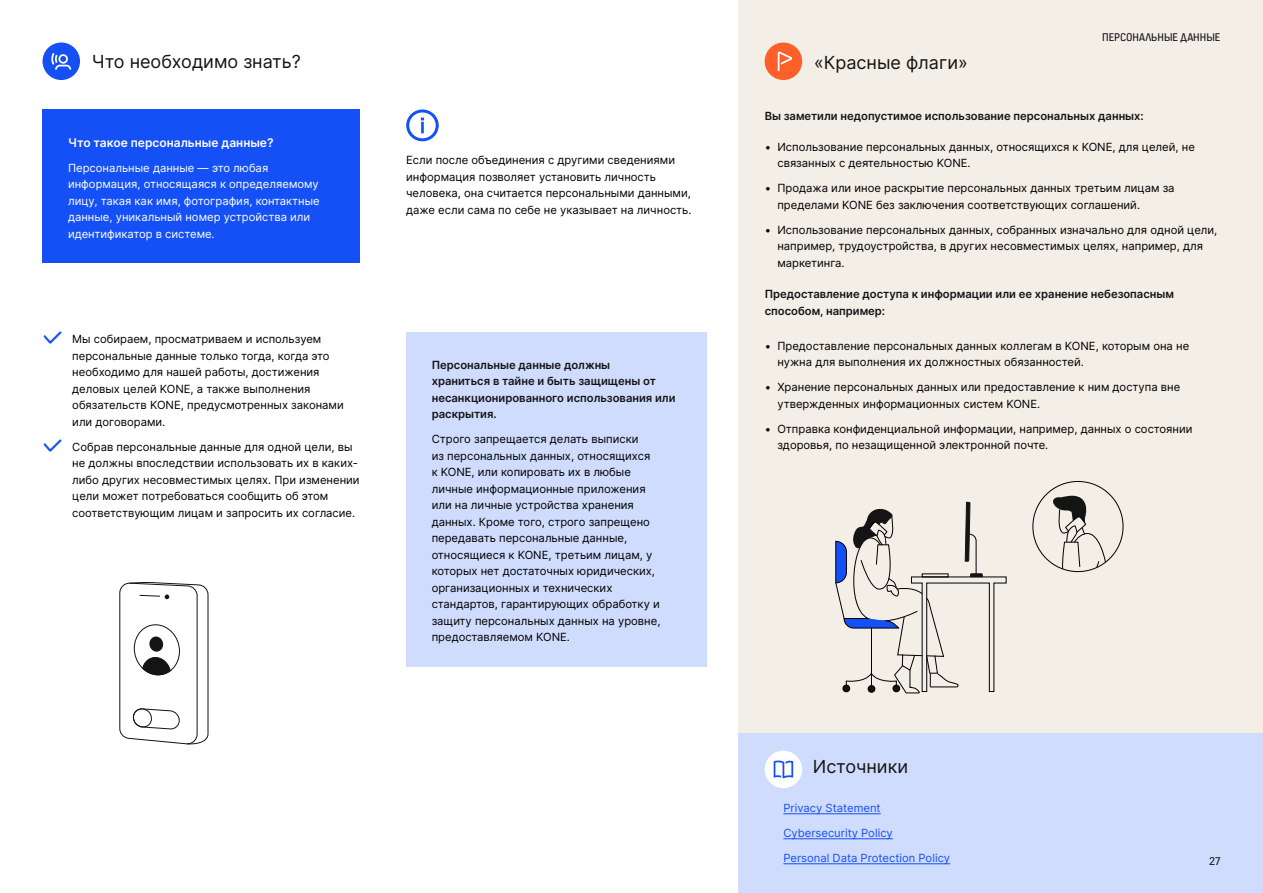
<style>
.page{position:relative;width:1263px;height:893px;background:#fff}
.page>*{position:absolute;margin:0;border:0;box-sizing:border-box;transform-origin:0 0}
.t1{font:18px "Inter";color:#141414}
.t2{font:600 12px "Inter";color:#fff}
.t3{font:12px "KONE Information";color:#141414}
.t4{font:11.25px/16.5px "Inter";color:#000}
.t5{font:600 11.25px/16.5px "Inter";color:#141414}
.t6{font:11.25px/16.5px "Inter";color:#fff}
.t7{font:11.25px "Inter";color:#1450f5}
.s1{font-family:"KONE Information";font-size:28.5px;color:#1450f5}
</style>
<div class="page">
<div style="left:738px;top:0;width:525px;height:893px;background:#f3eee6"></div>
<div style="left:738px;top:733px;width:525px;height:160px;background:#d0dcfd"></div>
<div style="left:43px;top:43px;width:37px;height:37px;background:#1450f5;border-radius:50%"></div>
<svg style="left:51px;top:53px;width:20px;height:17px"></svg>
<div style="left:765px;top:43px;width:37px;height:37px;background:#ff5f28;border-radius:50%"></div>
<svg style="left:778px;top:52px;width:14px;height:19px"></svg>
<div style="left:765px;top:751px;width:37px;height:37px;background:#fff;border-radius:50%"></div>
<svg style="left:774px;top:760px;width:19px;height:18px"></svg>
<svg style="left:406px;top:109px;width:33px;height:32px"></svg>
<svg style="left:835px;top:502px;width:172px;height:191px"></svg>
<svg style="left:1033px;top:493px;width:86px;height:79px"></svg>
<svg style="left:119px;top:582px;width:90px;height:163px"></svg>
<hr style="left:783px;top:813px;width:98px;height:1px;background:#1450f5">
<hr style="left:783px;top:838px;width:110px;height:1px;background:#1450f5">
<hr style="left:783px;top:863px;width:167px;height:1px;background:#1450f5">
<div style="left:43px;top:109px;width:317px;height:154px;background:#1450f5"></div>
<div style="left:406px;top:332px;width:301px;height:335px;background:#d0dcfd"></div>
<h1 class="t1" style="left:92px;top:48px;width:210px">Что необходимо знать?</h1>
<h1 class="t1" style="left:814px;top:50px;width:155px">«Красные флаги»</h1>
<p class="t3" style="left:1102px;top:29px;width:120px">ПЕРСОНАЛЬНЫЕ ДАННЫЕ</p>
<p class="t2" style="left:68px;top:134px;width:207px">Что такое персональные данные?</p>
<p class="t6" style="left:68px;top:159px;width:253px">Персональные данные — это любая информация, относящаяся к определяемому лицу, такая как имя, фотография, контактные данные, уникальный номер устройства или идентификатор в системе.</p>
<p class="t4" style="left:72px;top:330px;width:273px;text-indent:-30px"><span class="s1">✓</span> Мы собираем, просматриваем и используем персональные данные только тогда, когда это необходимо для нашей работы, достижения деловых целей KONE, а также выполнения обязательств KONE, предусмотренных законами или договорами.</p>
<p class="t4" style="left:72px;top:438px;width:289px;text-indent:-30px"><span class="s1">✓</span> Собрав персональные данные для одной цели, вы не должны впоследствии использовать их в каких&shy;либо других несовместимых целях. При изменении цели может потребоваться сообщить об этом соответствующим лицам и запросить их согласие.</p>
<p class="t4" style="left:406px;top:151px;width:287px">Если после объединения с другими сведениями информация позволяет установить личность человека, она считается персональными данными, даже если сама по себе не указывает на личность.</p>
<p class="t5" style="left:432px;top:356px;width:245px">Персональные данные должны<br>храниться в тайне и быть защищены от несанкционированного использования или раскрытия.</p>
<p class="t4" style="left:432px;top:431px;width:230px">Строго запрещается делать выписки<br>из персональных данных, относящихся<br>к KONE, или копировать их в любые личные информационные приложения или на личные устройства хранения данных. Кроме того, строго запрещено передавать персональные данные, относящиеся к KONE, третьим лицам, у которых нет достаточных юридических, организационных и технических стандартов, гарантирующих обработку и защиту персональных данных на уровне, предоставляемом KONE.</p>
<p class="t5" style="left:765px;top:108px;width:381px">Вы заметили недопустимое использование персональных данных:</p>
<p class="t4" style="left:777px;top:138px;width:419px;text-indent:-13px">• Использование персональных данных, относящихся к KONE, для целей, не связанных с деятельностью KONE.</p>
<p class="t4" style="left:777px;top:179px;width:399px;text-indent:-13px">• Продажа или иное раскрытие персональных данных третьим лицам за пределами KONE без заключения соответствующих соглашений.</p>
<p class="t4" style="left:777px;top:221px;width:441px;text-indent:-13px">• Использование персональных данных, собранных изначально для одной цели, например, трудоустройства, в других несовместимых целях, например, для маркетинга.</p>
<p class="t5" style="left:765px;top:286px;width:411px">Предоставление доступа к информации или ее хранение небезопасным способом, например:</p>
<p class="t4" style="left:777px;top:337px;width:413px;text-indent:-13px">• Предоставление персональных данных коллегам в KONE, которым она не нужна для выполнения их должностных обязанностей.</p>
<p class="t4" style="left:777px;top:379px;width:404px;text-indent:-13px">• Хранение персональных данных или предоставление к ним доступа вне утвержденных информационных систем KONE.</p>
<p class="t4" style="left:777px;top:420px;width:417px;text-indent:-13px">• Отправка конфиденциальной информации, например, данных о состоянии здоровья, по незащищенной электронной почте.</p>
<h1 class="t1" style="left:813px;top:753px;width:97px">Источники</h1>
<p class="t7" style="left:783px;top:800px;width:99px">Privacy Statement</p>
<p class="t7" style="left:783px;top:825px;width:111px">Cybersecurity Policy</p>
<p class="t7" style="left:783px;top:850px;width:168px">Personal Data Protection Policy</p>
<p class="t3" style="left:1209px;top:853px;width:13px">27</p>
</div>
